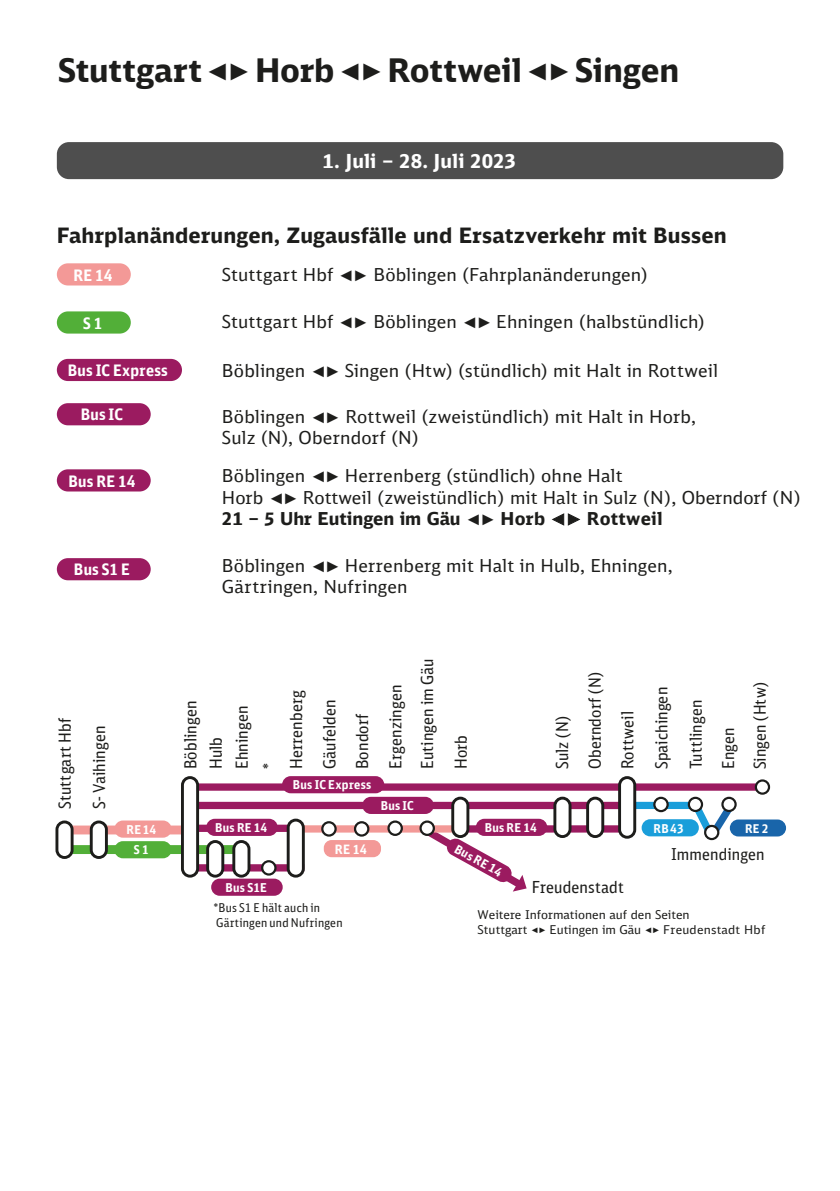
<style>
.page{position:relative;width:840px;height:1191px;background:#fff}
.page>*{position:absolute;margin:0;border:0;box-sizing:border-box;transform-origin:0 0}
.t1{font:700 32.2px "DB Sans";color:#1d1d1b}
.t2{font:700 21px "DB Sans";letter-spacing:.005em;color:#1d1d1b}
.t3{font:700 19.2px "DB Sans";color:#fff}
.t4{font:17.6px/21.2px "DB Sans";letter-spacing:.005em;color:#1d1d1b}
.t5{font:16.4px "DB Sans Cond";letter-spacing:.01em;color:#1d1d1b}
.t6{font:16.2px "DB Sans Cond";letter-spacing:.01em;color:#1d1d1b}
.t7{font:700 15.6px "DB Sans Cond";letter-spacing:.015em;color:#fff}
.t8{font:700 12.8px "DB Sans Cond";color:#fff}
.t9{font:12px/14.6px "DB Sans";color:#1d1d1b}
.t10{font:700 12px "DB Sans Cond";letter-spacing:.025em;color:#fff}
.t11{font:12px/14.4px "DB Sans Cond";letter-spacing:.02em;color:#1d1d1b}
.s1{font-family:"Arial PE";font-weight:400;font-size:24px}
.s2{font-family:"Arial PE";font-size:15.4px}
.s3{font-weight:700}
.s4{font-family:"Arial PE";font-size:8px}
</style>
<div class="page">
<div style="left:57px;top:142px;width:725px;height:37px;background:#4e4e4e;border-radius:12px"></div>
<div style="left:57px;top:469px;width:94px;height:22px;background:#9b1b60;border-radius:11px"></div>
<div style="left:57px;top:558px;width:94px;height:22px;background:#9b1b60;border-radius:11px"></div>
<div style="left:57px;top:311px;width:74px;height:22px;background:#52af38;border-radius:11px"></div>
<div style="left:57px;top:263px;width:74px;height:22px;background:#f39997;border-radius:11px"></div>
<div style="left:57px;top:359px;width:125px;height:22px;background:#9b1b60;border-radius:11px"></div>
<div style="left:57px;top:403px;width:94px;height:22px;background:#9b1b60;border-radius:11px"></div>
<svg style="left:414px;top:819px;width:113px;height:73px"></svg>
<div style="left:68px;top:825px;width:117px;height:9px;background:#f39997"></div>
<div style="left:70px;top:845px;width:171px;height:9px;background:#52af38"></div>
<div style="left:114px;top:820px;width:57px;height:17px;background:#f39997;border-radius:9px"></div>
<div style="left:114px;top:841px;width:57px;height:17px;background:#52af38;border-radius:9px"></div>
<div style="left:57px;top:822px;width:15px;height:35px;background:#fff;border-radius:8px"></div>
<div style="left:55px;top:820px;width:18px;height:39px;border:3px solid #1d1d1b;border-radius:8px"></div>
<div style="left:91px;top:822px;width:15px;height:35px;background:#fff;border-radius:8px"></div>
<div style="left:90px;top:820px;width:18px;height:39px;border:3px solid #1d1d1b;border-radius:8px"></div>
<div style="left:211px;top:878px;width:71px;height:17px;background:#9b1b60;border-radius:9px"></div>
<div style="left:300px;top:825px;width:156px;height:7px;background:#f39997"></div>
<div style="left:460px;top:825px;width:164px;height:7px;background:#9b1b60"></div>
<div style="left:189px;top:802px;width:437px;height:7px;background:#9b1b60"></div>
<div style="left:189px;top:783px;width:573px;height:7px;background:#9b1b60"></div>
<div style="left:184px;top:824px;width:116px;height:8px;background:#9b1b60"></div>
<div style="left:188px;top:864px;width:116px;height:7px;background:#9b1b60"></div>
<div style="left:322px;top:822px;width:13px;height:13px;background:#fff;border-radius:50%"></div>
<div style="left:321px;top:821px;width:15px;height:15px;border:2px solid #1d1d1b;border-radius:50%"></div>
<svg style="left:388px;top:821px;width:13px;height:14px"></svg>
<div style="left:387px;top:820px;width:15px;height:16px;border:2px solid #1d1d1b;border-radius:50%"></div>
<div style="left:355px;top:822px;width:13px;height:13px;background:#fff;border-radius:50%"></div>
<div style="left:354px;top:821px;width:15px;height:15px;border:2px solid #1d1d1b;border-radius:50%"></div>
<svg style="left:420px;top:821px;width:13px;height:14px"></svg>
<div style="left:419px;top:820px;width:15px;height:16px;border:2px solid #1d1d1b;border-radius:50%"></div>
<div style="left:653px;top:796px;width:15px;height:16px;border:2px solid #1d1d1b;border-radius:50%"></div>
<div style="left:262px;top:861px;width:13px;height:13px;background:#fff;border-radius:50%"></div>
<div style="left:261px;top:860px;width:15px;height:15px;border:2px solid #1d1d1b;border-radius:50%"></div>
<div style="left:323px;top:840px;width:58px;height:17px;background:#f39997;border-radius:8px"></div>
<div style="left:182px;top:777px;width:15px;height:99px;background:#fff;border-radius:8px"></div>
<div style="left:181px;top:776px;width:18px;height:101px;border:3px solid #1d1d1b;border-radius:8px"></div>
<div style="left:234px;top:841px;width:15px;height:35px;background:#fff;border-radius:8px"></div>
<div style="left:232px;top:840px;width:18px;height:37px;border:3px solid #1d1d1b;border-radius:8px"></div>
<div style="left:207px;top:841px;width:16px;height:35px;background:#fff;border-radius:8px"></div>
<div style="left:206px;top:840px;width:18px;height:37px;border:3px solid #1d1d1b;border-radius:8px"></div>
<div style="left:288px;top:820px;width:15px;height:56px;background:#fff;border-radius:8px"></div>
<div style="left:286px;top:818px;width:18px;height:59px;border:3px solid #1d1d1b;border-radius:8px"></div>
<div style="left:619px;top:777px;width:15px;height:60px;background:#fff;border-radius:8px"></div>
<div style="left:617px;top:776px;width:19px;height:62px;border:3px solid #1d1d1b;border-radius:8px"></div>
<div style="left:452px;top:798px;width:15px;height:38px;background:#fff;border-radius:8px"></div>
<div style="left:451px;top:796px;width:18px;height:42px;border:3px solid #1d1d1b;border-radius:8px"></div>
<div style="left:587px;top:798px;width:15px;height:38px;background:#fff;border-radius:8px"></div>
<div style="left:586px;top:796px;width:18px;height:42px;border:3px solid #1d1d1b;border-radius:8px"></div>
<div style="left:554px;top:798px;width:15px;height:38px;background:#fff;border-radius:8px"></div>
<div style="left:553px;top:796px;width:18px;height:42px;border:3px solid #1d1d1b;border-radius:8px"></div>
<div style="left:282px;top:776px;width:102px;height:17px;background:#9b1b60;border-radius:9px"></div>
<div style="left:362px;top:797px;width:71px;height:17px;background:#9b1b60;border-radius:9px"></div>
<div style="left:206px;top:818px;width:71px;height:18px;background:#9b1b60;border-radius:9px"></div>
<div style="left:475px;top:818px;width:72px;height:18px;background:#9b1b60;border-radius:9px"></div>
<svg style="left:625px;top:797px;width:114px;height:44px"></svg>
<svg style="left:688px;top:798px;width:13px;height:13px"></svg>
<div style="left:687px;top:796px;width:15px;height:16px;border:2px solid #1d1d1b;border-radius:50%"></div>
<svg style="left:722px;top:798px;width:13px;height:13px"></svg>
<div style="left:721px;top:796px;width:15px;height:16px;border:2px solid #1d1d1b;border-radius:50%"></div>
<svg style="left:755px;top:780px;width:13px;height:13px"></svg>
<div style="left:754px;top:779px;width:15px;height:15px;border:2px solid #1d1d1b;border-radius:50%"></div>
<svg style="left:704px;top:826px;width:13px;height:13px"></svg>
<div style="left:703px;top:825px;width:16px;height:15px;border:2px solid #1d1d1b;border-radius:50%"></div>
<div style="left:729px;top:819px;width:56px;height:17px;background:#1965aa;border-radius:8px"></div>
<p class="t1" style="left:58px;top:49px;width:622px">Stuttgart<span class="s1">◄►</span>Horb<span class="s1">◄►</span>Rottweil<span class="s1">◄►</span>Singen</p>
<p class="t3" style="left:322px;top:149px;width:195px">1. Juli – 28. Juli 2023</p>
<p class="t2" style="left:57px;top:222px;width:671px">Fahrplanänderungen, Zugausfälle und Ersatzverkehr mit Bussen</p>
<p class="t7" style="left:73px;top:265px;width:40px">RE 14</p>
<p class="t7" style="left:83px;top:313px;width:21px">S 1</p>
<p class="t7" style="left:68px;top:360px;width:102px">Bus IC Express</p>
<p class="t7" style="left:81px;top:405px;width:44px">Bus IC</p>
<p class="t7" style="left:68px;top:471px;width:68px">Bus RE 14</p>
<p class="t7" style="left:74px;top:560px;width:57px">Bus S1 E</p>
<p class="t4" style="left:222px;top:264px;width:427px">Stuttgart Hbf <span class="s2">◄►</span> Böblingen (Fahrplanänderungen)</p>
<p class="t4" style="left:222px;top:310px;width:484px">Stuttgart Hbf <span class="s2">◄►</span> Böblingen <span class="s2">◄►</span> Ehningen (halbstündlich)</p>
<p class="t4" style="left:222px;top:360px;width:497px">Böblingen <span class="s2">◄►</span> Singen (Htw) (stündlich) mit Halt in Rottweil</p>
<p class="t4" style="left:222px;top:406px;width:475px">Böblingen <span class="s2">◄►</span> Rottweil (zweistündlich) mit Halt in Horb,<br>Sulz (N), Oberndorf (N)</p>
<p class="t4" style="left:222px;top:465px;width:580px">Böblingen <span class="s2">◄►</span> Herrenberg (stündlich) ohne Halt<br>Horb <span class="s2">◄►</span> Rottweil (zweistündlich) mit Halt in Sulz (N), Oberndorf (N)<br><span class="s3">21 – 5 Uhr Eutingen im Gäu</span> <span class="s2">◄►</span> <span class="s3">Horb</span> <span class="s2">◄►</span> <span class="s3">Rottweil</span></p>
<p class="t4" style="left:222px;top:554px;width:452px">Böblingen <span class="s2">◄►</span> Herrenberg mit Halt in Hulb, Ehningen,<br>Gärtringen, Nufringen</p>
<p class="t5" style="left:55px;top:809px;width:92px;rotate:-90deg">Stuttgart Hbf</p>
<p class="t5" style="left:89px;top:809px;width:85px;rotate:-90deg">S- Vaihingen</p>
<p class="t10" style="left:126px;top:822px;width:31px">RE14</p>
<p class="t10" style="left:134px;top:842px;width:16px">S 1</p>
<p class="t5" style="left:180px;top:769px;width:70px;rotate:-90deg">Böblingen</p>
<p class="t5" style="left:206px;top:769px;width:34px;rotate:-90deg">Hulb</p>
<p class="t5" style="left:232px;top:769px;width:65px;rotate:-90deg">Ehningen</p>
<p class="t5" style="left:259px;top:769px;width:7px;rotate:-90deg">*</p>
<p class="t5" style="left:286px;top:769px;width:81px;rotate:-90deg">Herrenberg</p>
<p class="t5" style="left:319px;top:769px;width:71px;rotate:-90deg">Gäufelden</p>
<p class="t5" style="left:352px;top:769px;width:57px;rotate:-90deg">Bondorf</p>
<p class="t10" style="left:293px;top:777px;width:80px">Bus IC Express</p>
<p class="t5" style="left:385px;top:769px;width:86px;rotate:-90deg">Ergenzingen</p>
<p class="t5" style="left:417px;top:769px;width:112px;rotate:-90deg">Eutingen im Gäu</p>
<p class="t10" style="left:380px;top:798px;width:35px">Bus IC</p>
<p class="t5" style="left:450px;top:769px;width:36px;rotate:-90deg">Horb</p>
<p class="t5" style="left:552px;top:769px;width:56px;rotate:-90deg">Sulz (N)</p>
<p class="t5" style="left:584px;top:769px;width:100px;rotate:-90deg">Oberndorf (N)</p>
<p class="t5" style="left:617px;top:769px;width:60px;rotate:-90deg">Rottweil</p>
<p class="t5" style="left:651px;top:769px;width:84px;rotate:-90deg">Spaichingen</p>
<p class="t6" style="left:685px;top:769px;width:71px;rotate:-90deg">Tuttlingen</p>
<p class="t10" style="left:215px;top:820px;width:53px">Bus RE 14</p>
<p class="t10" style="left:484px;top:820px;width:53px">Bus RE 14</p>
<p class="t10" style="left:653px;top:820px;width:32px">RB43</p>
<p class="t6" style="left:718px;top:769px;width:43px;rotate:-90deg">Engen</p>
<p class="t6" style="left:749px;top:769px;width:89px;rotate:-90deg">Singen (Htw)</p>
<p class="t10" style="left:744px;top:820px;width:25px">RE 2</p>
<p class="t10" style="left:225px;top:880px;width:43px">Bus S1E</p>
<p class="t8" style="left:335px;top:841px;width:33px">RE 14</p>
<p class="t10" style="left:459px;top:841px;width:53px;rotate:29deg">Bus RE 14</p>
<p class="t5" style="left:531px;top:877px;width:93px">Freudenstadt</p>
<p class="t6" style="left:670px;top:844px;width:95px">Immendingen</p>
<p class="t11" style="left:214px;top:900px;width:130px">*Bus S1 E hält auch in<br>Gärtingen und Nufringen</p>
<p class="t9" style="left:477px;top:907px;width:289px">Weitere Informationen auf den Seiten<br>Stuttgart <span class="s4">◄►</span> Eutingen im Gäu <span class="s4">◄►</span> Freudenstadt Hbf</p>
</div>
